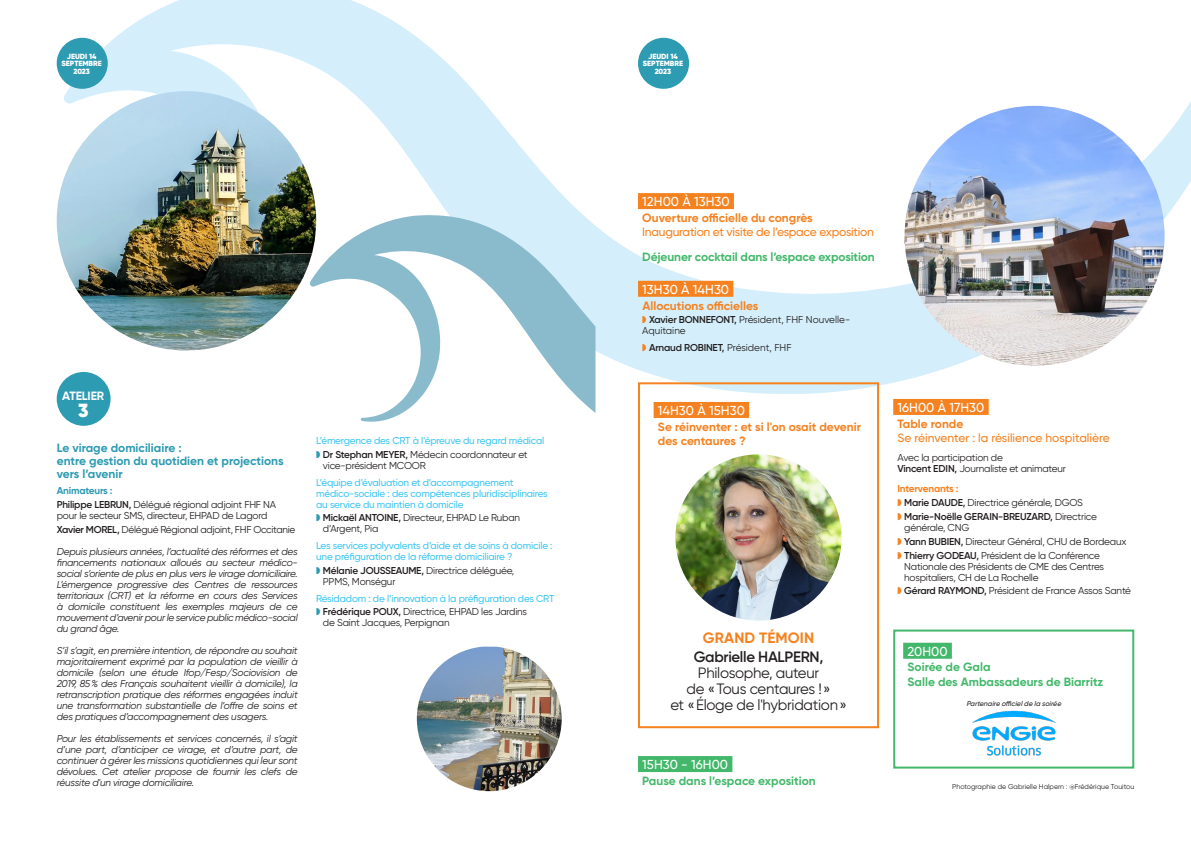
<style>
.page{position:relative;width:1191px;height:842px;background:#fff}
.page>*{position:absolute;margin:0;border:0;box-sizing:border-box;transform-origin:0 0}
.t1{font:900 19px "Gilroy";color:#fff}
.t2{font:15px/16px "Gilroy";letter-spacing:-.02em;color:#231f20;text-align:center}
.t3{font:600 15px "Gilroy";letter-spacing:-.02em;color:#231f20}
.t4{font:700 15px "Gilroy";letter-spacing:.01em;color:#f58220}
.t5{font:500 13px "Gilroy";color:#fff}
.t6{font:700 12px/15px "Gilroy";letter-spacing:-.01em;color:#43b86b}
.t7{font:700 12px/14px "Gilroy";color:#f58220}
.t8{font:700 12px/13px "Gilroy";color:#2d9bb2}
.t9{font:500 12px "Gilroy";letter-spacing:-.02em;color:#f58220}
.t10{font:500 12px "Gilroy";color:#f58220}
.t11{font:700 12px "Gilroy";letter-spacing:-.01em;color:#fff}
.t12{font:italic 10px/11px "Gilroy";letter-spacing:-.02em;color:#231f20;text-align:justify}
.t13{font:10px/13.8px "Gilroy";letter-spacing:-.02em;color:#231f20}
.t14{font:500 10px/11px "Gilroy";letter-spacing:-.02em;color:#40c7f4}
.t15{font:600 10px/13.8px "Gilroy";letter-spacing:-.02em;color:#231f20}
.t16{font:10px/11px "Gilroy";color:#231f20}
.t17{font:900 7.5px/7.5px "Gilroy";color:#fff;text-align:center}
.t18{font:7px "Gilroy";color:#231f20}
.t19{font:italic 500 7px "Gilroy";color:#231f20}
.s1{font-weight:700;color:#2d9bb2}
.s2{font-weight:600}
.s3{color:#2d9bb2}
.s4{font-weight:600;color:#231f20}
.s5{font-weight:400;color:#231f20}
.s6{color:#f58220}
.s7{font-weight:400}
.s8{font-weight:700;color:#f58220}
</style>
<div class="page">
<svg style="left:62px;top:0;width:1129px;height:394px"></svg>
<div style="left:57px;top:372px;width:54px;height:54px;background:#2d9bb2;border-radius:50%"></div>
<div style="left:638px;top:193px;width:96px;height:16px;background:#f58220"></div>
<div style="left:638px;top:281px;width:95px;height:16px;background:#f58220"></div>
<div style="left:653px;top:402px;width:96px;height:16px;background:#f58220"></div>
<div style="left:638px;top:756px;width:94px;height:16px;background:#43b86b"></div>
<img style="left:57px;top:91px;width:259px;height:260px;border-radius:130px">
<img style="left:904px;top:106px;width:260px;height:260px;border-radius:130px">
<div style="left:638px;top:38px;width:51px;height:51px;background:#2d9bb2;border-radius:50%"></div>
<div style="left:57px;top:38px;width:51px;height:51px;background:#2d9bb2;border-radius:50%"></div>
<img style="left:417px;top:647px;width:144px;height:144px">
<svg style="left:309px;top:213px;width:286px;height:209px"></svg>
<div style="left:638px;top:382px;width:241px;height:346px;border:2px solid #f58220"></div>
<img style="left:675px;top:454px;width:166px;height:167px;border-radius:83px">
<div style="left:893px;top:629px;width:241px;height:139px;border:2px solid #43b86c"></div>
<img style="left:954px;top:710px;width:119px;height:59px">
<div style="left:893px;top:399px;width:95px;height:16px;background:#f58220"></div>
<div style="left:903px;top:643px;width:49px;height:16px;background:#43b86b"></div>
<p class="t17" style="left:62px;top:52px;width:42px">JEUDI 14<br>SEPTEMBRE<br>2023</p>
<p class="t11" style="left:62px;top:388px;width:44px">ATELIER</p>
<h1 class="t1" style="left:78px;top:398px;width:12px">3</h1>
<p class="t8" style="left:57px;top:441px;width:228px">Le virage domiciliaire :<br>entre gestion du quotidien et projections vers l’avenir</p>
<p class="t13" style="left:57px;top:484px;width:221px"><span class="s1">Animateurs :<br></span><span class="s2">Philippe LEBRUN,</span> Délégué régional adjoint FHF NA</p>
<p class="t13" style="left:57px;top:509px;width:240px">pour le secteur SMS, directeur, EHPAD de Lagord<br><span class="s2">Xavier MOREL,</span> Délégué Régional adjoint, FHF Occitanie</p>
<p class="t12" style="left:57px;top:546px;width:242px">Depuis plusieurs années, l’actualité des réformes et des financements nationaux alloués au secteur médico&shy;social s’oriente de plus en plus vers le virage domiciliaire.<br>L’émergence progressive des Centres de ressources territoriaux (CRT) et la réforme en cours des Services à domicile constituent les exemples majeurs de ce mouvement d’avenir pour le service public médico-social du grand âge.</p>
<p class="t12" style="left:57px;top:645px;width:242px">S’il s’agit, en première intention, de répondre au souhait majoritairement exprimé par la population de vieillir à domicile (selon une étude Ifop/Fesp/Sociovision de 2019, 85% des Français souhaitent vieillir à domicile), la retranscription pratique des réformes engagées induit une transformation substantielle de l’offre de soins et des pratiques d’accompagnement des usagers.</p>
<p class="t12" style="left:57px;top:733px;width:242px">Pour les établissements et services concernés, il s’agit d’une part, d’anticiper ce virage, et d’autre part, de continuer à gérer les missions quotidiennes qui leur sont dévolues. Cet atelier propose de fournir les clefs de réussite d'un virage domiciliaire.</p>
<p class="t14" style="left:316px;top:434px;width:230px;line-height:13.8px">L’émergence des CRT à l’épreuve du regard médical <span class="s3">◗</span> <span class="s4">Dr Stephan MEYER,</span> <span class="s5">Médecin coordonnateur et</span></p>
<p class="t13" style="left:323px;top:458px;width:104px">vice-président MCOOR</p>
<p class="t14" style="left:316px;top:476px;width:233px">L’équipe d’évaluation et d’accompagnement médico-sociale : des compétences pluridisciplinaires au service du maintien à domicile</p>
<p class="t13" style="left:323px;top:512px;width:199px;line-height:11px;text-indent:-7px"><span class="s3">◗</span> <span class="s2">Mickaël ANTOINE,</span> Directeur, EHPAD Le Ruban d’Argent, Pia</p>
<p class="t14" style="left:316px;top:540px;width:238px">Les services polyvalents d’aide et de soins à domicile : une préfiguration de la réforme domiciliaire ?</p>
<p class="t13" style="left:323px;top:565px;width:193px;line-height:11px;text-indent:-7px"><span class="s3">◗</span> <span class="s2">Mélanie JOUSSEAUME,</span> Directrice déléguée,<br>PPMS, Monségur</p>
<p class="t14" style="left:316px;top:591px;width:240px;line-height:13.8px">Résidadom : de l’innovation à la préfiguration des CRT <span class="s3">◗</span> <span class="s4">Frédérique POUX,</span> <span class="s5">Directrice, EHPAD les Jardins</span></p>
<p class="t13" style="left:323px;top:616px;width:128px">de Saint Jacques, Perpignan</p>
<p class="t17" style="left:643px;top:52px;width:42px">JEUDI 14<br>SEPTEMBRE<br>2023</p>
<h3 class="t5" style="left:642px;top:193px;width:89px">12H00 À 13H30</h3>
<p class="t7" style="left:642px;top:211px;width:172px">Ouverture officielle du congrès</p>
<p class="t9" style="left:642px;top:224px;width:233px">Inauguration et visite de l’espace exposition</p>
<p class="t6" style="left:642px;top:249px;width:234px">Déjeuner cocktail dans l’espace exposition</p>
<h3 class="t5" style="left:642px;top:281px;width:88px">13H30 À 14H30</h3>
<p class="t7" style="left:642px;top:298px;width:118px">Allocutions officielles</p>
<p class="t16" style="left:642px;top:314px;width:209px"><span class="s6">◗</span> <span class="s2">Xavier BONNEFONT,</span> Président, FHF Nouvelle-<br>Aquitaine</p>
<p class="t15" style="left:642px;top:341px;width:151px"><span class="s6">◗</span> Arnaud ROBINET, <span class="s7">Président, FHF</span></p>
<h3 class="t5" style="left:658px;top:402px;width:88px">14H30 À 15H30</h3>
<p class="t7" style="left:658px;top:419px;width:205px">Se réinventer : et si l'on osait devenir des centaures ?</p>
<h2 class="t4" style="left:703px;top:629px;width:113px">GRAND TÉMOIN</h2>
<h2 class="t3" style="left:693px;top:648px;width:131px">Gabrielle HALPERN,</h2>
<h2 class="t2" style="left:670px;top:665px;width:178px">Philosophe, auteur<br>de «Tous centaures !»<br>et «Éloge de l'hybridation»</h2>
<h3 class="t5" style="left:642px;top:756px;width:87px">15H30 - 16H00</h3>
<p class="t6" style="left:642px;top:773px;width:175px">Pause dans l’espace exposition</p>
<h3 class="t5" style="left:897px;top:399px;width:88px">16H00 À 17H30</h3>
<p class="t7" style="left:897px;top:416px;width:67px">Table ronde</p>
<p class="t10" style="left:897px;top:430px;width:214px">Se réinventer : la résilience hospitalière</p>
<p class="t13" style="left:897px;top:452px;width:170px;line-height:11px">Avec la participation de<br><span class="s2">Vincent EDIN,</span> Journaliste et animateur</p>
<p class="t15" style="left:897px;top:482px;width:201px"><span class="s8">Intervenants :<br></span><span class="s6">◗</span> Marie DAUDE, <span class="s7">Directrice générale, DGOS<br></span><span class="s6">◗</span> Marie-Noëlle GERAIN-BREUZARD, <span class="s7">Directrice</span></p>
<p class="t13" style="left:897px;top:520px;width:231px;text-indent:7px">générale, CNG<br><span class="s6">◗</span> <span class="s2">Yann BUBIEN,</span> Directeur Général, CHU de Bordeaux <span class="s6">◗</span> <span class="s2">Thierry GODEAU,</span> Président de la Conférence</p>
<p class="t13" style="left:904px;top:560px;width:201px;line-height:11px">Nationale des Présidents de CME des Centres hospitaliers, CH de La Rochelle</p>
<p class="t13" style="left:897px;top:584px;width:235px"><span class="s6">◗</span> <span class="s2">Gérard RAYMOND,</span> Président de France Assos Santé</p>
<h3 class="t5" style="left:907px;top:643px;width:42px">20H00</h3>
<p class="t6" style="left:907px;top:659px;width:197px">Soirée de Gala<br>Salle des Ambassadeurs de Biarritz</p>
<p class="t19" style="left:966px;top:699px;width:98px">Partenaire officielde la soirée</p>
<p class="t18" style="left:952px;top:782px;width:183px">Photographie de Gabrielle Halpern : @Frédérique Touitou</p>
</div>
